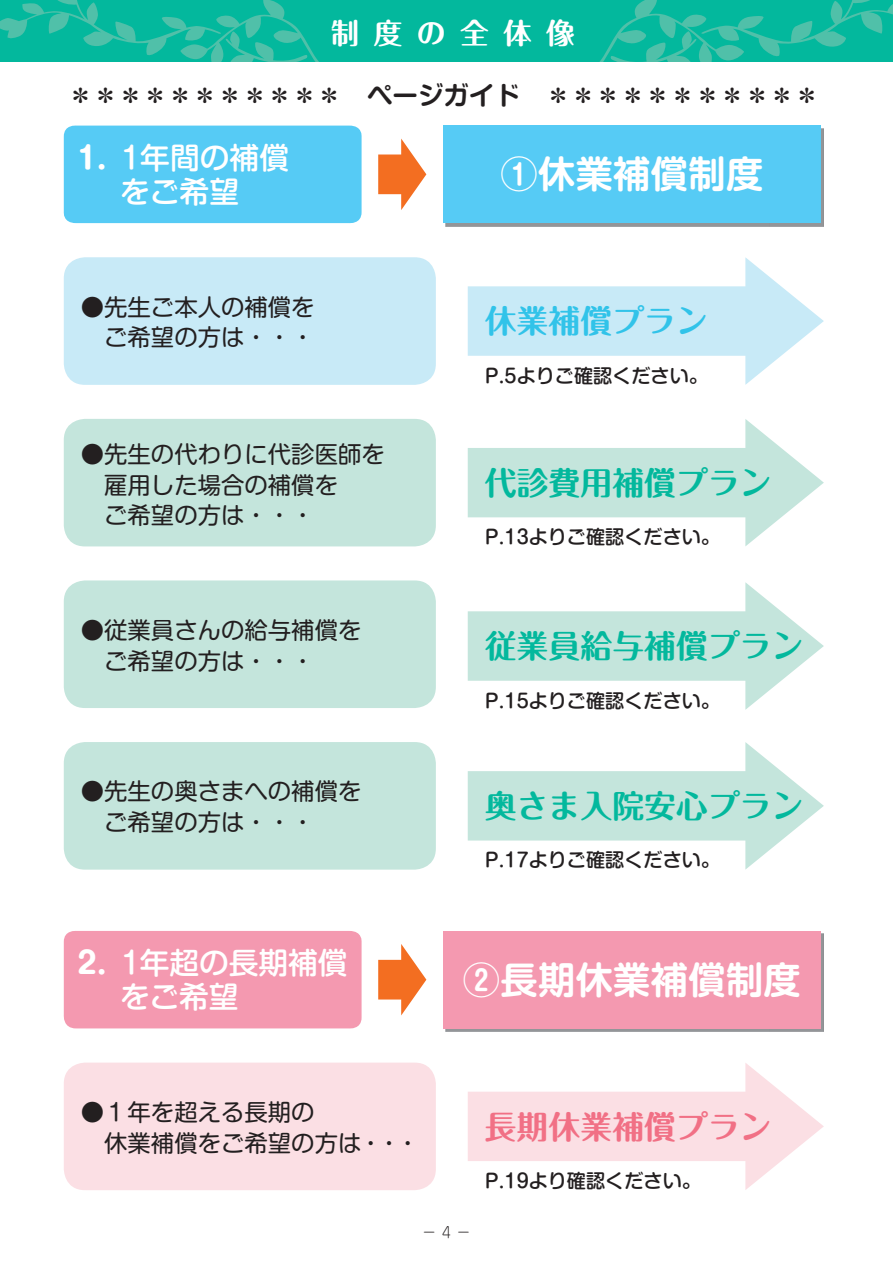
<style>
.page{position:relative;width:893px;height:1263px;background:#fff}
.page>*{position:absolute;margin:0;border:0;box-sizing:border-box;transform-origin:0 0}
.t1{font:700 37.2px "Shin M Go Pr 6 De";letter-spacing:.01em;color:#fff}
.t2{font:700 31.95px "Maru Fo Pro";color:#03b89d}
.t3{font:700 31.95px "Maru Fo Pro";color:#f17085}
.t4{font:700 31.95px "Maru Fo Pro";color:#31c3e9}
.t5{font:500 29.7px/34px "Shin M Go Pr 6";letter-spacing:-.005em;color:#fff}
.t6{font:700 28.65px "Maru Fo Pro";letter-spacing:.5em;color:#fff}
.t7{font:700 25.5px "Shin M Go Pr 6 De";color:#231f20}
.t8{font:23.4px/30.8px "Shin M Go Pr 6";color:#231f20}
.t9{font:500 19.2px "Shin M Go Pr 6";color:#231f20}
.t10{font:300 14.85px "Jun 101 Pro";color:#231f20}
.s1{font-weight:700}
</style>
<div class="page">
<div style="left:0;top:0;width:893px;height:62px;background:#03b89d"></div>
<svg style="left:599px;top:0;width:294px;height:62px"></svg>
<svg style="left:0;top:0;width:319px;height:62px"></svg>
<div style="left:63px;top:125px;width:299px;height:99px;background:#56cbf5"></div>
<svg style="left:378px;top:139px;width:48px;height:71px"></svg>
<div style="left:443px;top:125px;width:378px;height:98px;background:#56cbf5"></div>
<div style="left:63px;top:931px;width:299px;height:98px;background:#f499b0"></div>
<svg style="left:378px;top:944px;width:48px;height:71px"></svg>
<div style="left:443px;top:931px;width:378px;height:97px;background:#f499b0"></div>
<div style="left:64px;top:257px;width:372px;height:128px;background:#c8eaf7;border-radius:21px"></div>
<div style="left:64px;top:419px;width:372px;height:127px;background:#c4e5dc;border-radius:21px"></div>
<div style="left:64px;top:580px;width:372px;height:128px;background:#c4e5dc;border-radius:21px"></div>
<div style="left:64px;top:742px;width:372px;height:128px;background:#c4e5dc;border-radius:21px"></div>
<div style="left:64px;top:1062px;width:372px;height:128px;background:#fbdfe4;border-radius:21px"></div>
<svg style="left:468px;top:257px;width:356px;height:128px;fill:#c8eaf7"></svg>
<svg style="left:468px;top:419px;width:356px;height:127px;fill:#c4e5dc"></svg>
<svg style="left:468px;top:582px;width:356px;height:128px;fill:#c4e5dc"></svg>
<svg style="left:468px;top:742px;width:356px;height:128px;fill:#c4e5dc"></svg>
<svg style="left:468px;top:1063px;width:356px;height:127px;fill:#fbdfe4"></svg>
<p class="t6" style="left:331px;top:11px;width:245px">制度の全体像</p>
<p class="t7" style="left:68px;top:75px;width:753px">＊＊＊＊＊＊＊＊＊＊＊　ページガイド　＊＊＊＊＊＊＊＊＊＊＊</p>
<p class="t5" style="left:77px;top:139px;width:213px"><span class="s1">1.</span> 1年間の補償　 をご希望</p>
<p class="t6" style="left:331px;top:11px;width:245px">休業補償制度</p>
<h1 class="t1" style="left:500px;top:143px;width:264px">①休業補償制度</h1>
<p class="t8" style="left:81px;top:290px;width:235px;text-align:right">● 先生ご本人の補償をご希望の方は・・・</p>
<p class="t8" style="left:104px;top:437px;width:282px;text-indent:-23px">● 先生の代わりに代診医師を雇用した場合の補償を<br>ご希望の方は・・・</p>
<p class="t8" style="left:104px;top:613px;width:259px;text-indent:-23px">● 従業員さんの給与補償をご希望の方は・・・</p>
<p class="t8" style="left:104px;top:775px;width:259px;text-indent:-23px">● 先生の奥さまへの補償をご希望の方は・・・</p>
<p class="t5" style="left:77px;top:944px;width:272px"><span class="s1">2.</span> 1年超の長期補償　 をご希望</p>
<h2 class="t4" style="left:485px;top:296px;width:225px">休業補償プラン</h2>
<p class="t9" style="left:485px;top:360px;width:225px">P.5よりご確認ください。</p>
<h2 class="t2" style="left:485px;top:457px;width:289px">代診費用補償プラン</h2>
<p class="t9" style="left:485px;top:521px;width:237px">P.13よりご確認ください。</p>
<h2 class="t2" style="left:485px;top:620px;width:320px">従業員給与補償プラン</h2>
<p class="t9" style="left:485px;top:685px;width:237px">P.15よりご確認ください。</p>
<h2 class="t2" style="left:485px;top:780px;width:320px">奥さま入院安心プラン</h2>
<p class="t9" style="left:485px;top:844px;width:237px">P.17よりご確認ください。</p>
<h1 class="t1" style="left:463px;top:949px;width:339px">②長期休業補償制度</h1>
<p class="t8" style="left:104px;top:1095px;width:317px;text-indent:-23px">● １年を超える長期の<br>休業補償をご希望の方は・・・</p>
<p class="t10" style="left:422px;top:1220px;width:51px">− 4 −</p>
<h2 class="t3" style="left:485px;top:1101px;width:289px">長期休業補償プラン</h2>
<p class="t9" style="left:485px;top:1165px;width:218px">P.19より確認ください。</p>
</div>
